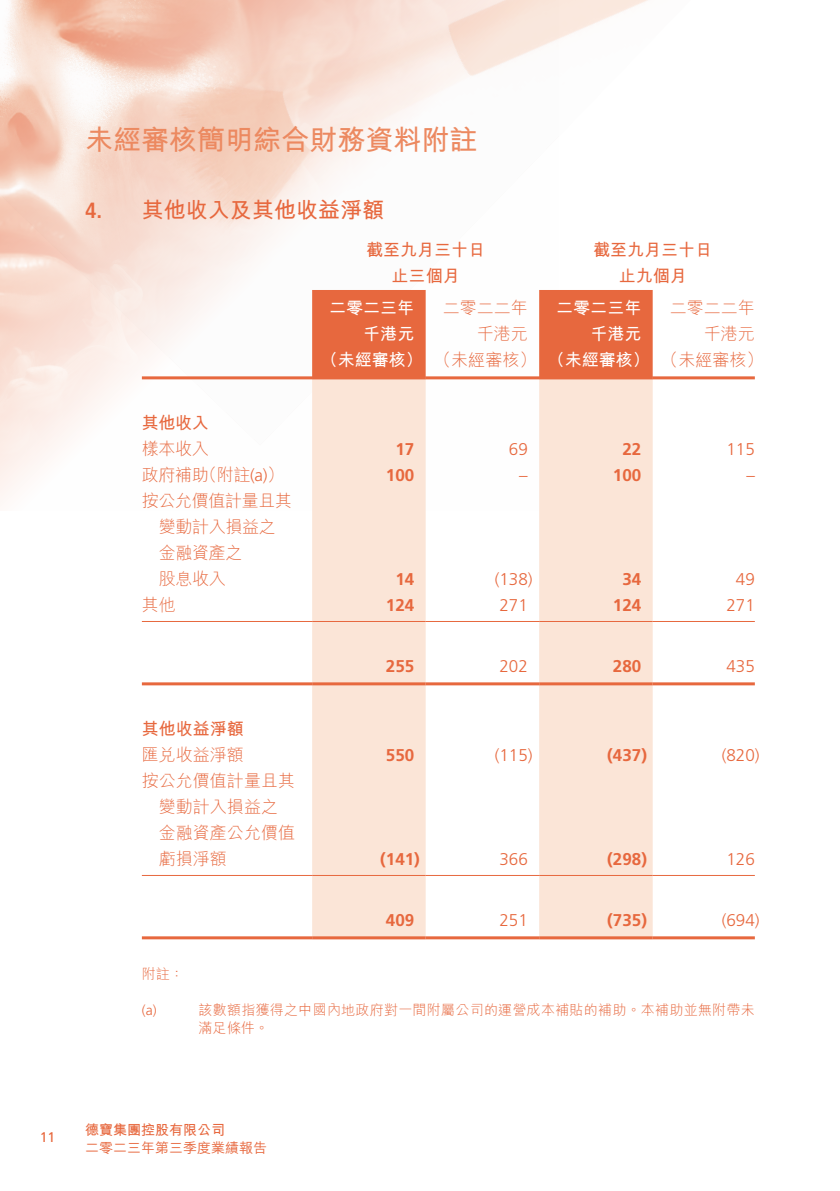
<style>
.page{position:relative;width:840px;height:1191px;background:#fff}
.page>*{position:absolute;margin:0;border:0;box-sizing:border-box;transform-origin:0 0}
.t1{font:700 28px "M Hei HK";color:#ec8960}
.t2{font:700 22px "M Hei HK";color:#e7683e}
.t3{font:700 condensed 22px "Frutiger LT Std";color:#e7683e}
.t4{font:300 17px "M Hei HK";color:#e7683e}
.t5{font:700 17px "Frutiger LT Std";color:#e7683e}
.t6{font:300 17px "Frutiger LT Std";color:#e7683e}
.t7{font:700 17px/26px "M Hei HK";color:#fff}
.t8{font:700 17px/26px "M Hei HK";color:#e7683e;text-align:center}
.t9{font:300 17px "M Hei HK";letter-spacing:-.02em;color:#e7683e}
.t10{font:300 14px "M Hei HK";letter-spacing:.02em;color:#e7683e}
.t11{font:500 14px "M Hei HK";color:#e7683e}
.t12{font:700 14px "M Hei HK";color:#e7683e}
.t13{font:300 14px "Frutiger LT Std";color:#e7683e}
.t14{font:14px "Frutiger LT Std";color:#e7683e}
.s1{font-weight:300;color:#e7683e}
.s2{font-family:"Frutiger LT Std"}
</style>
<div class="page">
<img style="left:0;top:0;width:720px;height:446px">
<svg style="left:312px;top:290px;width:340px;height:86px"></svg>
<svg style="left:312px;top:379px;width:340px;height:557px;fill:#fbe5d7"></svg>
<hr style="left:142px;top:376px;width:170px;height:3px;background:#e7683e">
<hr style="left:312px;top:376px;width:113px;height:3px;background:#e7683e">
<hr style="left:425px;top:376px;width:114px;height:3px;background:#e7683e">
<hr style="left:539px;top:376px;width:113px;height:3px;background:#e7683e">
<hr style="left:652px;top:376px;width:102px;height:3px;background:#e7683e">
<hr style="left:142px;top:621px;width:170px;height:1px;background:#e7683e">
<hr style="left:312px;top:621px;width:113px;height:1px;background:#e7683e">
<hr style="left:425px;top:621px;width:114px;height:1px;background:#e7683e">
<hr style="left:539px;top:621px;width:113px;height:1px;background:#e7683e">
<hr style="left:652px;top:621px;width:102px;height:1px;background:#e7683e">
<hr style="left:142px;top:682px;width:170px;height:3px;background:#e7683e">
<hr style="left:312px;top:682px;width:113px;height:3px;background:#e7683e">
<hr style="left:425px;top:682px;width:114px;height:3px;background:#e7683e">
<hr style="left:539px;top:682px;width:113px;height:3px;background:#e7683e">
<hr style="left:652px;top:682px;width:102px;height:3px;background:#e7683e">
<hr style="left:142px;top:875px;width:170px;height:1px;background:#e7683e">
<hr style="left:312px;top:875px;width:113px;height:1px;background:#e7683e">
<hr style="left:425px;top:875px;width:114px;height:1px;background:#e7683e">
<hr style="left:539px;top:875px;width:113px;height:1px;background:#e7683e">
<hr style="left:652px;top:875px;width:102px;height:1px;background:#e7683e">
<hr style="left:142px;top:936px;width:170px;height:3px;background:#e7683e">
<hr style="left:312px;top:936px;width:113px;height:3px;background:#e7683e">
<hr style="left:425px;top:936px;width:114px;height:3px;background:#e7683e">
<hr style="left:539px;top:936px;width:113px;height:3px;background:#e7683e">
<hr style="left:652px;top:936px;width:102px;height:3px;background:#e7683e">
<h1 class="t1" style="left:85px;top:119px;width:393px">未經審核簡明綜合財務資料附註</h1>
<p class="t3" style="left:85px;top:197px;width:19px">4.</p>
<p class="t2" style="left:142px;top:194px;width:243px">其他收入及其他收益淨額</p>
<p class="t8" style="left:366px;top:235px;width:120px">截至九月三十日止三個月</p>
<p class="t8" style="left:592px;top:235px;width:120px">截至九月三十日止九個月</p>
<p class="t4" style="left:669px;top:299px;width:86px">二零二二年</p>
<p class="t4" style="left:442px;top:299px;width:86px">二零二二年</p>
<p class="t7" style="left:329px;top:293px;width:86px">二零二三年</p>
<p class="t7" style="left:556px;top:293px;width:86px">二零二三年</p>
<p class="t4" style="left:476px;top:325px;width:52px">千港元</p>
<p class="t4" style="left:703px;top:325px;width:52px">千港元</p>
<p class="t7" style="left:320px;top:319px;width:444px;text-indent:42px">千港元<br>（未經審核） <span class="s1">（未經審核）</span> （未經審核） <span class="s1">（未經審核(</span></p>
<p class="t7" style="left:590px;top:319px;width:52px">千港元</p>
<p class="t8" style="left:142px;top:408px;width:68px">其他收入</p>
<p class="t4" style="left:142px;top:440px;width:68px">樣本收入</p>
<p class="t5" style="left:395px;top:439px;width:20px">17</p>
<p class="t6" style="left:508px;top:440px;width:20px">69</p>
<p class="t5" style="left:622px;top:439px;width:20px">22</p>
<p class="t6" style="left:726px;top:440px;width:30px">115</p>
<p class="t4" style="left:200px;top:466px;width:85px">（附註 (<span class="s2">(a(</span></p>
<p class="t4" style="left:142px;top:466px;width:68px">政府補助</p>
<p class="t9" style="left:142px;top:492px;width:152px">按公允價值計量且其</p>
<p class="t9" style="left:159px;top:518px;width:118px">變動計入損益之</p>
<p class="t4" style="left:159px;top:544px;width:85px">金融資產之</p>
<p class="t5" style="left:385px;top:465px;width:30px">100</p>
<p class="t6" style="left:519px;top:466px;width:10px">–</p>
<p class="t5" style="left:612px;top:465px;width:30px">100</p>
<p class="t6" style="left:746px;top:466px;width:10px">–</p>
<p class="t4" style="left:159px;top:570px;width:68px">股息收入</p>
<p class="t5" style="left:395px;top:569px;width:20px">14</p>
<p class="t6" style="left:494px;top:570px;width:39px">)138(</p>
<p class="t5" style="left:622px;top:569px;width:20px">34</p>
<p class="t6" style="left:735px;top:570px;width:20px">49</p>
<p class="t4" style="left:142px;top:596px;width:35px">其他</p>
<p class="t5" style="left:385px;top:595px;width:30px">124</p>
<p class="t6" style="left:499px;top:596px;width:30px">271</p>
<p class="t5" style="left:612px;top:595px;width:30px">124</p>
<p class="t6" style="left:726px;top:596px;width:30px">271</p>
<p class="t5" style="left:386px;top:656px;width:30px">255</p>
<p class="t6" style="left:499px;top:656px;width:30px">202</p>
<p class="t5" style="left:612px;top:656px;width:30px">280</p>
<p class="t6" style="left:726px;top:656px;width:30px">435</p>
<p class="t8" style="left:142px;top:714px;width:103px">其他收益淨額</p>
<p class="t4" style="left:142px;top:746px;width:103px">匯兌收益淨額</p>
<p class="t4" style="left:142px;top:772px;width:154px">按公允價值計量且其</p>
<p class="t4" style="left:159px;top:798px;width:120px">變動計入損益之</p>
<p class="t4" style="left:159px;top:824px;width:137px">金融資產公允價值</p>
<p class="t5" style="left:385px;top:745px;width:30px">550</p>
<p class="t6" style="left:494px;top:745px;width:39px">)115(</p>
<p class="t5" style="left:607px;top:745px;width:41px">)437(</p>
<p class="t6" style="left:721px;top:745px;width:39px">)820(</p>
<p class="t4" style="left:159px;top:850px;width:69px">虧損淨額</p>
<p class="t5" style="left:380px;top:849px;width:41px">)141(</p>
<p class="t6" style="left:499px;top:849px;width:30px">366</p>
<p class="t5" style="left:607px;top:849px;width:41px">)298(</p>
<p class="t6" style="left:726px;top:849px;width:30px">126</p>
<p class="t5" style="left:386px;top:910px;width:30px">409</p>
<p class="t6" style="left:499px;top:910px;width:30px">251</p>
<p class="t5" style="left:607px;top:910px;width:41px">)735(</p>
<p class="t6" style="left:721px;top:910px;width:39px">)694(</p>
<p class="t10" style="left:142px;top:966px;width:43px">附註：</p>
<p class="t13" style="left:142px;top:1001px;width:16px">a( )</p>
<p class="t10" style="left:198px;top:1002px;width:557px">該數額指獲得之中國內地政府對一間附屬公司的運營成本補貼的補助。本補助並無附帶未</p>
<p class="t10" style="left:198px;top:1020px;width:72px">滿足條件。</p>
<p class="t14" style="left:40px;top:1128px;width:17px">11</p>
<p class="t12" style="left:85px;top:1120px;width:141px">德寶集團控股有限公司</p>
<p class="t11" style="left:85px;top:1138px;width:184px">二零二三年第三季度業績報告</p>
</div>
